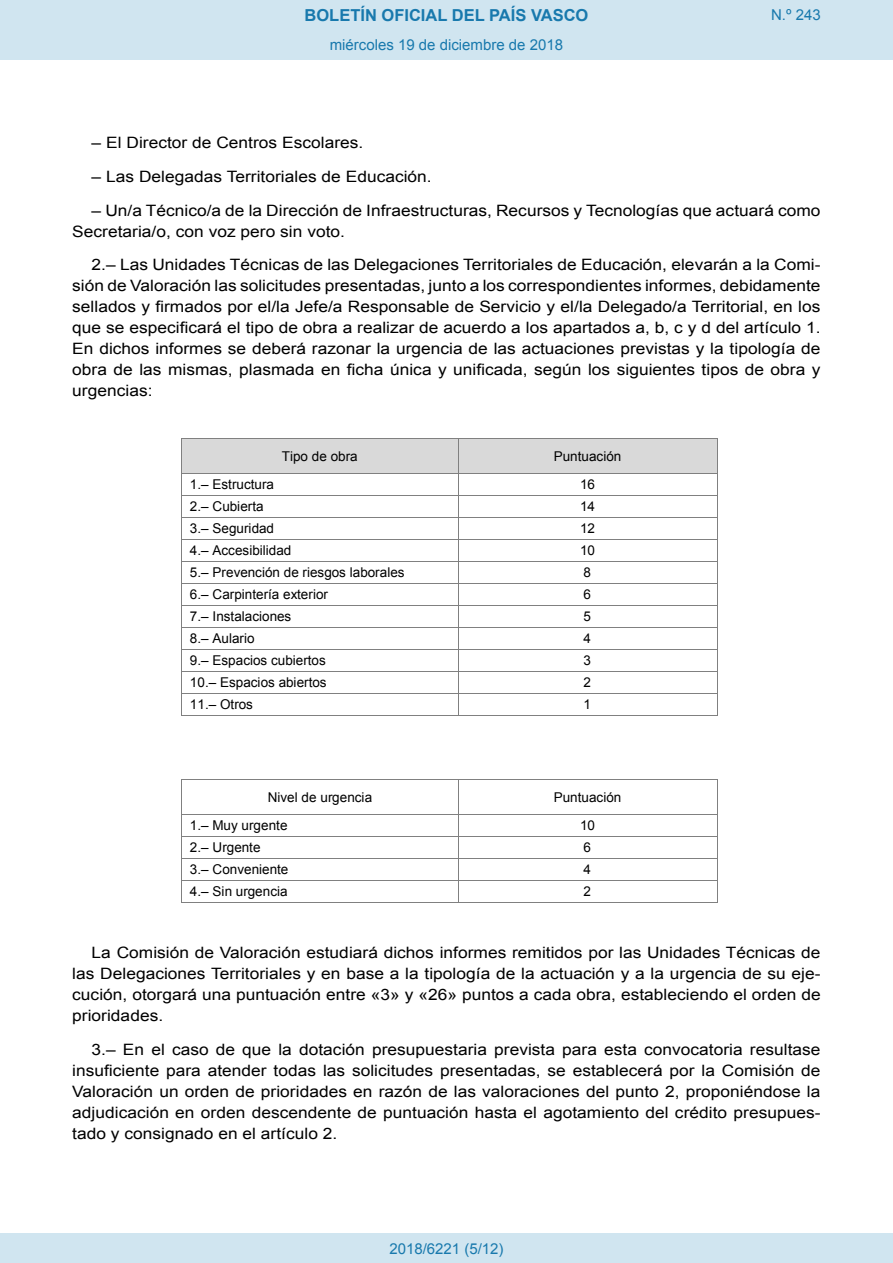
<style>
.page{position:relative;width:893px;height:1263px;background:#fff}
.page>*{position:absolute;margin:0;border:0;box-sizing:border-box;transform-origin:0 0}
.t1{font:700 16.5px "Arial";color:#1879ad}
.BOPVDetalle{font:15.6px/21px "Arial";color:#000;text-align:justify;scale:1.11 1}
.Paginacion_Centro{font:15px "Arial";color:#1879ad}
.t2{font:13.5px "Arial";letter-spacing:.005em;color:#000}
</style>
<div class="page">
<div style="left:0;top:0;width:893px;height:60px;background:#d0e5f0"></div>
<div style="left:0;top:1233px;width:893px;height:30px;background:#d0e5f0"></div>
<div style="left:182px;top:439px;width:276px;height:34px;background:#d9d9d9"></div>
<div style="left:458px;top:439px;width:259px;height:34px;background:#d9d9d9"></div>
<hr style="left:182px;top:438px;width:276px;height:1px;background:#808080">
<hr style="left:458px;top:438px;width:259px;height:1px;background:#808080">
<hr style="left:181px;top:439px;width:1px;height:34px;background:#808080">
<hr style="left:458px;top:439px;width:1px;height:34px;background:#808080">
<hr style="left:717px;top:439px;width:1px;height:34px;background:#808080">
<hr style="left:182px;top:473px;width:276px;height:1px;background:#808080">
<hr style="left:458px;top:473px;width:259px;height:1px;background:#808080">
<hr style="left:182px;top:495px;width:276px;height:1px;background:#808080">
<hr style="left:458px;top:495px;width:259px;height:1px;background:#808080">
<hr style="left:182px;top:517px;width:276px;height:1px;background:#808080">
<hr style="left:458px;top:517px;width:259px;height:1px;background:#808080">
<hr style="left:182px;top:539px;width:276px;height:1px;background:#808080">
<hr style="left:458px;top:539px;width:259px;height:1px;background:#808080">
<hr style="left:182px;top:561px;width:276px;height:1px;background:#808080">
<hr style="left:458px;top:561px;width:259px;height:1px;background:#808080">
<hr style="left:182px;top:583px;width:276px;height:1px;background:#808080">
<hr style="left:458px;top:583px;width:259px;height:1px;background:#808080">
<hr style="left:182px;top:605px;width:276px;height:1px;background:#808080">
<hr style="left:458px;top:605px;width:259px;height:1px;background:#808080">
<hr style="left:182px;top:627px;width:276px;height:1px;background:#808080">
<hr style="left:458px;top:627px;width:259px;height:1px;background:#808080">
<hr style="left:182px;top:649px;width:276px;height:1px;background:#808080">
<hr style="left:458px;top:649px;width:259px;height:1px;background:#808080">
<hr style="left:182px;top:671px;width:276px;height:1px;background:#808080">
<hr style="left:458px;top:671px;width:259px;height:1px;background:#808080">
<hr style="left:182px;top:693px;width:276px;height:1px;background:#808080">
<hr style="left:458px;top:693px;width:259px;height:1px;background:#808080">
<svg style="left:181px;top:473px;width:1px;height:243px"></svg>
<hr style="left:182px;top:715px;width:276px;height:1px;background:#808080">
<svg style="left:458px;top:474px;width:1px;height:241px"></svg>
<hr style="left:458px;top:715px;width:259px;height:1px;background:#808080">
<svg style="left:717px;top:473px;width:1px;height:243px"></svg>
<hr style="left:182px;top:779px;width:276px;height:1px;background:#808080">
<hr style="left:458px;top:779px;width:259px;height:1px;background:#808080">
<hr style="left:181px;top:780px;width:1px;height:34px;background:#808080">
<hr style="left:458px;top:780px;width:1px;height:34px;background:#808080">
<hr style="left:717px;top:780px;width:1px;height:34px;background:#808080">
<hr style="left:182px;top:814px;width:276px;height:1px;background:#808080">
<hr style="left:458px;top:814px;width:259px;height:1px;background:#808080">
<hr style="left:182px;top:836px;width:276px;height:1px;background:#808080">
<hr style="left:458px;top:836px;width:259px;height:1px;background:#808080">
<hr style="left:182px;top:858px;width:276px;height:1px;background:#808080">
<hr style="left:458px;top:858px;width:259px;height:1px;background:#808080">
<hr style="left:182px;top:880px;width:276px;height:1px;background:#808080">
<hr style="left:458px;top:880px;width:259px;height:1px;background:#808080">
<svg style="left:181px;top:814px;width:1px;height:89px"></svg>
<hr style="left:182px;top:902px;width:276px;height:1px;background:#808080">
<svg style="left:458px;top:815px;width:1px;height:87px"></svg>
<hr style="left:458px;top:902px;width:259px;height:1px;background:#808080">
<svg style="left:717px;top:814px;width:1px;height:89px"></svg>
<p class="t1" style="left:305px;top:4px;width:285px">BOLETÍN OFICIAL DEL PAÍS VASCO</p>
<p class="Paginacion_Centro" style="left:330px;top:35px;width:235px">miércoles 19 de diciembre de 2018</p>
<p class="Paginacion_Centro" style="left:771px;top:5px;width:51px">N.º 243</p>
<p class="BOPVDetalle" style="left:92px;top:132px;width:246px">– El Director de Centros Escolares.</p>
<p class="BOPVDetalle" style="left:92px;top:166px;width:308px">– Las Delegadas Territoriales de Educación.</p>
<p class="BOPVDetalle" style="left:72px;top:200px;width:676px;text-indent:19px">– Un/a Técnico/a de la Dirección de Infraestructuras, Recursos y Tecnologías que actuará como<br>Secretaria/o, con voz pero sin voto.</p>
<p class="BOPVDetalle" style="left:72px;top:255px;width:676px;text-indent:19px">2.– Las Unidades Técnicas de las Delegaciones Territoriales de Educación, elevarán a la Comi&shy;sión de Valoración las solicitudes presentadas, junto a los correspondientes informes, debidamente sellados y firmados por el/la Jefe/a Responsable de Servicio y el/la Delegado/a Territorial, en los que se especificará el tipo de obra a realizar de acuerdo a los apartados a, b, c y d del artículo 1.<br>En dichos informes se deberá razonar la urgencia de las actuaciones previstas y la tipología de obra de las mismas, plasmada en ficha única y unificada, según los siguientes tipos de obra y urgencias:</p>
<p class="t2" style="left:282px;top:447px;width:77px">Tipo de obra</p>
<p class="t2" style="left:554px;top:447px;width:69px">Puntuación</p>
<p class="t2" style="left:190px;top:476px;width:86px">1.– Estructura</p>
<p class="t2" style="left:580px;top:476px;width:17px">16</p>
<p class="t2" style="left:190px;top:498px;width:75px">2.– Cubierta</p>
<p class="t2" style="left:580px;top:498px;width:17px">14</p>
<p class="t2" style="left:190px;top:520px;width:86px">3.– Seguridad</p>
<p class="t2" style="left:580px;top:520px;width:17px">12</p>
<p class="t2" style="left:190px;top:541px;width:103px">4.– Accesibilidad</p>
<p class="t2" style="left:580px;top:541px;width:17px">10</p>
<p class="t2" style="left:190px;top:563px;width:216px">5.– Prevención de riesgos laborales</p>
<p class="t2" style="left:584px;top:563px;width:9px">8</p>
<p class="t2" style="left:190px;top:586px;width:140px">6.– Carpintería exterior</p>
<p class="t2" style="left:584px;top:586px;width:9px">6</p>
<p class="t2" style="left:190px;top:608px;width:103px">7.– Instalaciones</p>
<p class="t2" style="left:584px;top:608px;width:9px">5</p>
<p class="t2" style="left:190px;top:629px;width:66px">8.– Aulario</p>
<p class="t2" style="left:584px;top:629px;width:9px">4</p>
<p class="t2" style="left:190px;top:651px;width:137px">9.– Espacios cubiertos</p>
<p class="t2" style="left:584px;top:651px;width:9px">3</p>
<p class="t2" style="left:190px;top:673px;width:138px">10.– Espacios abiertos</p>
<p class="t2" style="left:584px;top:673px;width:9px">2</p>
<p class="t2" style="left:190px;top:695px;width:65px">11.– Otros</p>
<p class="t2" style="left:584px;top:695px;width:9px">1</p>
<p class="t2" style="left:268px;top:788px;width:106px">Nivel de urgencia</p>
<p class="t2" style="left:554px;top:788px;width:69px">Puntuación</p>
<p class="t2" style="left:190px;top:816px;width:99px">1.– Muy urgente</p>
<p class="t2" style="left:580px;top:816px;width:17px">10</p>
<p class="t2" style="left:190px;top:838px;width:72px">2.– Urgente</p>
<p class="t2" style="left:584px;top:838px;width:9px">6</p>
<p class="t2" style="left:190px;top:860px;width:100px">3.– Conveniente</p>
<p class="t2" style="left:584px;top:860px;width:9px">4</p>
<p class="t2" style="left:190px;top:882px;width:99px">4.– Sin urgencia</p>
<p class="t2" style="left:584px;top:882px;width:9px">2</p>
<p class="BOPVDetalle" style="left:72px;top:942px;width:676px;text-indent:19px">La Comisión de Valoración estudiará dichos informes remitidos por las Unidades Técnicas de las Delegaciones Territoriales y en base a la tipología de la actuación y a la urgencia de su eje&shy;cución, otorgará una puntuación entre «3» y «26» puntos a cada obra, estableciendo el orden de prioridades.</p>
<p class="BOPVDetalle" style="left:72px;top:1039px;width:676px;text-indent:19px">3.– En el caso de que la dotación presupuestaria prevista para esta convocatoria resultase insuficiente para atender todas las solicitudes presentadas, se establecerá por la Comisión de Valoración un orden de prioridades en razón de las valoraciones del punto 2, proponiéndose la adjudicación en orden descendente de puntuación hasta el agotamiento del crédito presupues&shy;tado y consignado en el artículo 2.</p>
<p class="Paginacion_Centro" style="left:389px;top:1238px;width:116px">2018/6221 (5/12)</p>
</div>
